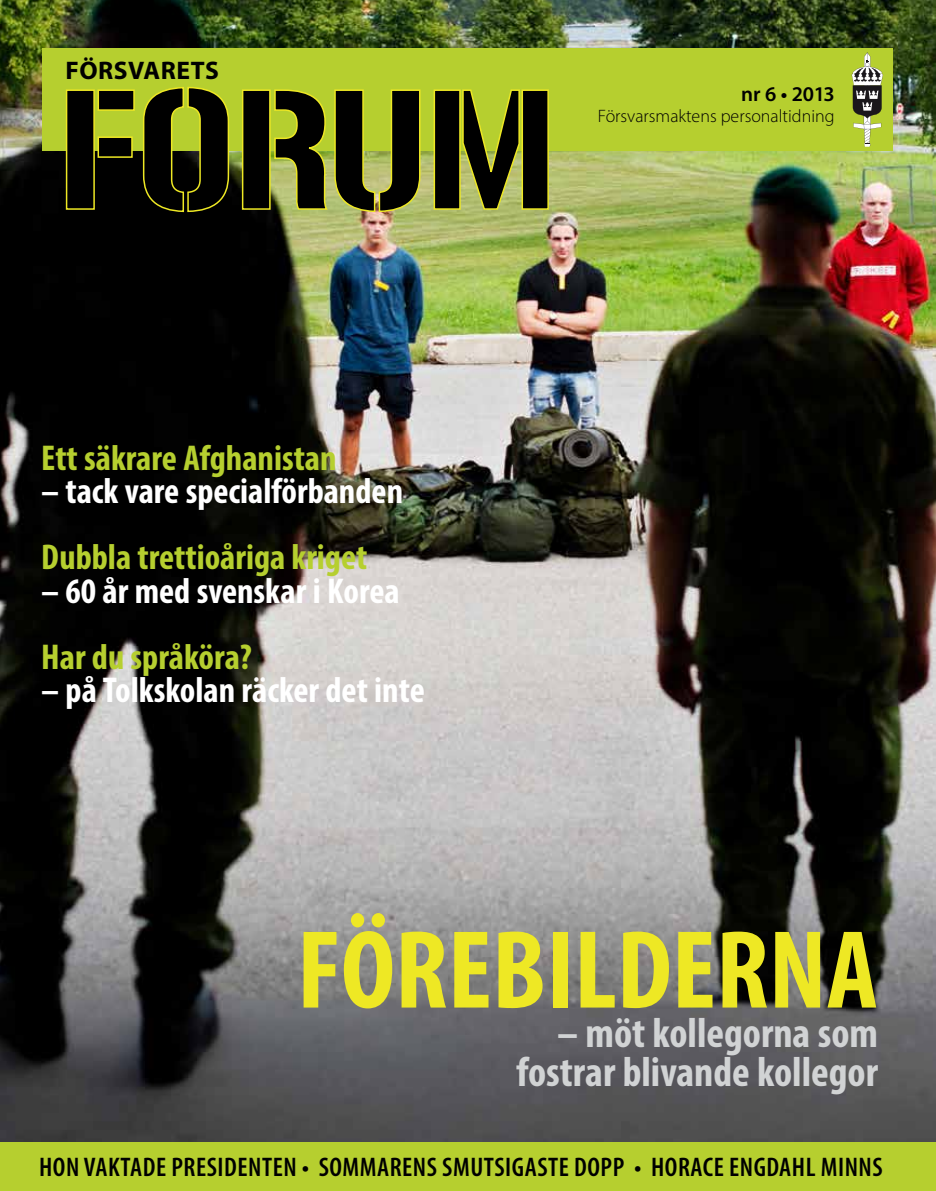
<style>
.page{position:relative;width:936px;height:1191px;background:#fff}
.page>*{position:absolute;margin:0;border:0;box-sizing:border-box;transform-origin:0 0}
.t1{font:700 condensed 112.2px "Myriad Pro";color:#eee824}
.t2{font:700 condensed 42px/39px "Myriad Pro";color:#d1d3d4;text-align:right}
.t3{font:700 condensed 36px "Myriad Pro";color:#fff}
.t4{font:700 condensed 36px "Myriad Pro";color:#b6cf2f}
.t5{font:600 condensed 27px "Myriad Pro";letter-spacing:.02em;color:#000}
.t6{font:700 25.5px "Myriad Pro";letter-spacing:.02em;color:#000}
.t7{font:600 21px "Myriad Pro";letter-spacing:-.015em;color:#000}
.t8{font:300 18px "Myriad Pro";color:#000}
</style>
<div class="page">
<img style="left:0;top:0;width:935px;height:1142px">
<div style="left:42px;top:48px;width:851px;height:103px;background:#b6cf2f"></div>
<div style="left:0;top:1142px;width:935px;height:49px;background:#b6cf2f"></div>
<svg style="left:851px;top:52px;width:32px;height:95px"></svg>
<svg style="left:65px;top:87px;width:484px;height:126px"></svg>
<p class="t6" style="left:65px;top:54px;width:155px">FÖRSVARETS</p>
<p class="t4" style="left:41px;top:436px;width:297px">Ett säkrare Afghanistan</p>
<p class="t3" style="left:41px;top:469px;width:363px">– tack vare specialförbanden</p>
<p class="t4" style="left:41px;top:535px;width:327px">Dubbla trettioåriga kriget</p>
<p class="t3" style="left:41px;top:568px;width:360px">– 60 år med svenskar i Korea</p>
<p class="t4" style="left:41px;top:634px;width:212px">Har du språköra?</p>
<p class="t3" style="left:41px;top:667px;width:385px">– på Tolkskolan räcker det inte</p>
<p class="t7" style="left:741px;top:80px;width:95px">nr 6 • 2013</p>
<p class="t8" style="left:598px;top:106px;width:238px">Försvarsmaktens personaltidning</p>
<h1 class="t1" style="left:297px;top:900px;width:582px">FÖREBILDERNA</h1>
<p class="t2" style="left:516px;top:1012px;width:363px">– möt kollegorna som fostrar blivande kollegor</p>
<p class="t5" style="left:39px;top:1150px;width:845px">HON VAKTADE PRESIDENTEN • SOMMARENS SMUTSIGASTE DOPP • HORACE ENGDAHL MINNS</p>
</div>
